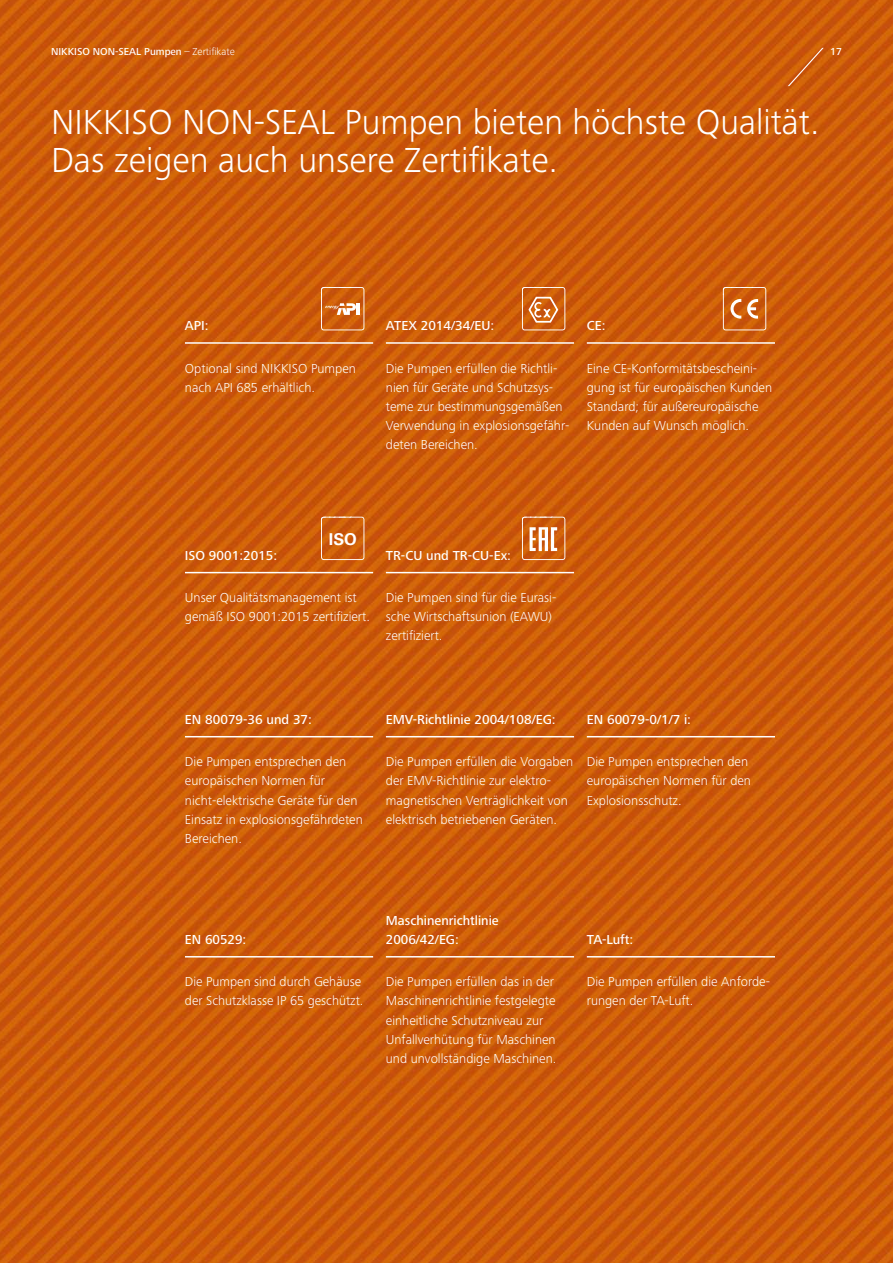
<style>
.page{position:relative;width:893px;height:1263px;background:#fff}
.page>*{position:absolute;margin:0;border:0;box-sizing:border-box;transform-origin:0 0}
.t1{font:300 36px/38.2px "Frutiger Next LTW1 G";color:#fff}
.t2{font:700 16.35px "Univers LT Std";color:#fff}
.t3{font:300 13.5px/19.2px "Frutiger Next LTW1 G";color:#fff}
.t4{font:500 13.5px/19.2px "Frutiger Next LTW1 G";color:#fff}
.t5{font:500 10.5px "Frutiger Next LTW1 G";color:#fff}
.s1{font-weight:300}
</style>
<div class="page">
<img style="left:0;top:0;width:893px;height:1263px">
<hr style="left:185px;top:736px;width:188px;height:1px;background:#fff">
<hr style="left:185px;top:956px;width:188px;height:1px;background:#fff">
<hr style="left:587px;top:342px;width:188px;height:2px;background:#fff">
<hr style="left:386px;top:342px;width:188px;height:2px;background:#fff">
<hr style="left:386px;top:572px;width:188px;height:1px;background:#fff">
<hr style="left:386px;top:736px;width:188px;height:1px;background:#fff">
<hr style="left:587px;top:736px;width:188px;height:1px;background:#fff">
<hr style="left:587px;top:956px;width:188px;height:1px;background:#fff">
<hr style="left:386px;top:956px;width:188px;height:1px;background:#fff">
<hr style="left:185px;top:342px;width:188px;height:2px;background:#fff">
<svg style="left:321px;top:517px;width:43px;height:43px;background:#cf661a"></svg>
<hr style="left:185px;top:572px;width:188px;height:1px;background:#fff">
<svg style="left:786px;top:46px;width:40px;height:42px;background:#ce6112"></svg>
<svg style="left:522px;top:517px;width:43px;height:43px"></svg>
<svg style="left:723px;top:287px;width:43px;height:43px;background:#d47633"></svg>
<svg style="left:522px;top:287px;width:43px;height:43px;background:#d57a38"></svg>
<svg style="left:321px;top:287px;width:43px;height:43px;background:#d47633"></svg>
<p class="t5" style="left:51px;top:46px;width:185px">NIKKISO NON-SEAL Pumpen <span class="s1">– Zertifikate</span></p>
<p class="t5" style="left:830px;top:46px;width:13px">17</p>
<h1 class="t1" style="left:51px;top:103px;width:770px">NIKKISO NON-SEAL Pumpen bieten höchste Qualität.<br>Das zeigen auch unsere Zertifikate.</h1>
<p class="t4" style="left:185px;top:317px;width:25px">API:</p>
<p class="t3" style="left:185px;top:358px;width:173px">Optional sind NIKKISO Pumpen nach API 685 erhältlich.</p>
<p class="t4" style="left:386px;top:317px;width:110px">ATEX 2014/34/EU:</p>
<p class="t3" style="left:386px;top:358px;width:185px">Die Pumpen erfüllen die Richtli&shy;nien für Geräte und Schutzsys&shy;teme zur bestimmungsgemäßen<br>Verwendung in explosionsgefähr&shy;deten Bereichen.</p>
<p class="t4" style="left:587px;top:317px;width:20px">CE:</p>
<p class="t3" style="left:587px;top:358px;width:187px">Eine CE-Konformitätsbescheini&shy;gung ist für europäischen Kunden<br>Standard; für außereuropäische<br>Kunden auf Wunsch möglich.</p>
<p class="t2" style="left:329px;top:529px;width:30px">ISO</p>
<p class="t4" style="left:185px;top:546px;width:94px">ISO 9001:2015:</p>
<p class="t3" style="left:185px;top:588px;width:186px">Unser Qualitätsmanagement ist gemäß ISO 9001:2015 zertifiziert.</p>
<p class="t4" style="left:386px;top:546px;width:127px">TR-CU und TR-CU-Ex:</p>
<p class="t3" style="left:386px;top:588px;width:172px">Die Pumpen sind für die Eurasi&shy;sche Wirtschaftsunion (EAWU) zertifiziert.</p>
<p class="t4" style="left:185px;top:710px;width:128px">EN 80079-36 und 37:</p>
<p class="t3" style="left:185px;top:752px;width:179px">Die Pumpen entsprechen den europäischen Normen für nicht-elektrische Geräte für den<br>Einsatz in explosionsgefährdeten<br>Bereichen.</p>
<p class="t4" style="left:386px;top:710px;width:171px">EMV-Richtlinie 2004/108/EG:</p>
<p class="t3" style="left:386px;top:752px;width:189px">Die Pumpen erfüllen die Vorgaben der EMV-Richtlinie zur elektro&shy;magnetischen Verträglichkeit von elektrisch betriebenen Geräten.</p>
<p class="t4" style="left:587px;top:710px;width:106px">EN 60079-0/1/7 i:</p>
<p class="t3" style="left:587px;top:752px;width:166px">Die Pumpen entsprechen den europäischen Normen für den<br>Explosionsschutz.</p>
<p class="t4" style="left:185px;top:930px;width:63px">EN 60529:</p>
<p class="t3" style="left:185px;top:972px;width:180px">Die Pumpen sind durch Gehäuse der Schutzklasse IP 65 geschützt.</p>
<p class="t4" style="left:386px;top:911px;width:114px">Maschinenrichtlinie<br>2006/42/EG:</p>
<p class="t3" style="left:386px;top:972px;width:172px">Die Pumpen erfüllen das in der<br>Maschinenrichtlinie festgelegte einheitliche Schutzniveau zur<br>Unfallverhütung für Maschinen und unvollständige Maschinen.</p>
<p class="t4" style="left:587px;top:930px;width:48px">TA-Luft:</p>
<p class="t3" style="left:587px;top:972px;width:185px">Die Pumpen erfüllen die Anforde&shy;rungen der TA-Luft.</p>
</div>
